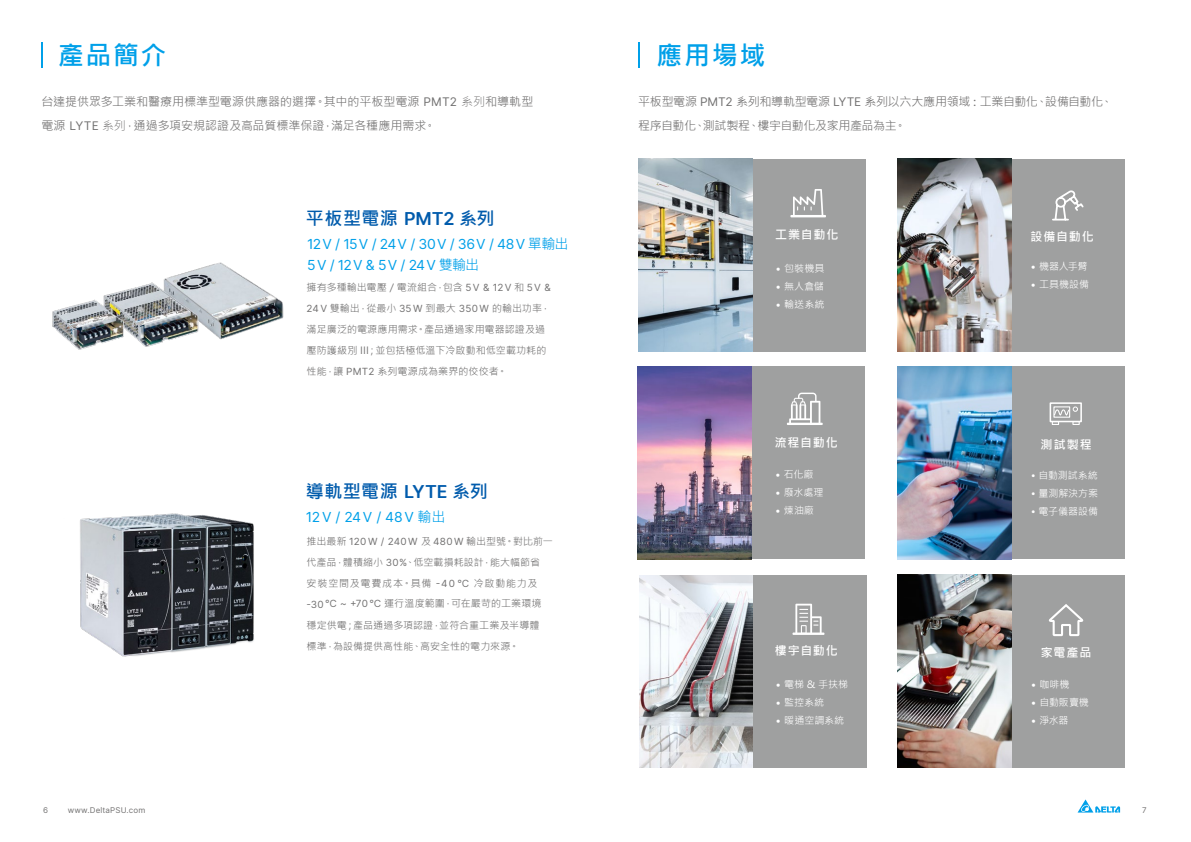
<style>
.page{position:relative;width:1191px;height:842px;background:#fff}
.page>*{position:absolute;margin:0;border:0;box-sizing:border-box;transform-origin:0 0}
.t1{font:700 26px "Microsoft Jheng Hei";letter-spacing:.06em;color:#00a0e9}
.t2{font:700 18px "Microsoft Jheng Hei";letter-spacing:.025em;color:#005bac}
.t3{font:14px/21px "Delta Sans";letter-spacing:.085em;color:#00a0e9}
.t4{font:14px "Delta Sans";letter-spacing:.06em;color:#00a0e9}
.t5{font:12px/24px "Microsoft Jheng Hei";letter-spacing:-.015em;color:#727171}
.t6{font:700 12px "Microsoft Jheng Hei";letter-spacing:.07em;color:#fff}
.t7{font:10px/21px "Microsoft Jheng Hei";letter-spacing:.01em;color:#727171}
.t8{font:10px "Microsoft Jheng Hei";letter-spacing:-.005em;color:#fff}
.t9{font:8px "Delta Sans";letter-spacing:.02em;color:#727171}
.s1{font-family:"Delta Sans"}
.s2{font-weight:300}
.s3{font-family:"Delta Sans";font-weight:600}
.s4{font-family:"Microsoft Jheng Hei"}
</style>
<div class="page">
<div style="left:752px;top:159px;width:113px;height:193px;background:#9fa0a0"></div>
<svg style="left:1078px;top:799px;width:42px;height:13px"></svg>
<img style="left:639px;top:159px;width:113px;height:193px">
<svg style="left:790px;top:189px;width:36px;height:28px"></svg>
<div style="left:751px;top:366px;width:113px;height:193px;background:#9fa0a0"></div>
<img style="left:637px;top:366px;width:114px;height:193px">
<svg style="left:787px;top:392px;width:35px;height:33px"></svg>
<div style="left:1011px;top:159px;width:113px;height:193px;background:#9fa0a0"></div>
<img style="left:897px;top:159px;width:114px;height:193px">
<svg style="left:1052px;top:191px;width:32px;height:30px"></svg>
<div style="left:753px;top:575px;width:113px;height:193px;background:#9fa0a0"></div>
<img style="left:639px;top:575px;width:114px;height:193px">
<svg style="left:792px;top:604px;width:32px;height:31px"></svg>
<hr style="left:41px;top:43px;width:2px;height:25px;background:#00a0e9">
<svg style="left:638px;top:43px;width:1px;height:25px"></svg>
<div style="left:1011px;top:575px;width:113px;height:193px;background:#9fa0a0"></div>
<img style="left:897px;top:575px;width:114px;height:193px">
<div style="left:1011px;top:366px;width:113px;height:193px;background:#9fa0a0"></div>
<img style="left:897px;top:366px;width:114px;height:193px">
<div style="left:1049px;top:402px;width:33px;height:20px;border:2px solid #fff"></div>
<svg style="left:1051px;top:406px;width:29px;height:19px"></svg>
<img style="left:80px;top:513px;width:174px;height:144px">
<img style="left:52px;top:262px;width:232px;height:88px">
<svg style="left:1049px;top:604px;width:34px;height:32px"></svg>
<h1 class="t1" style="left:58px;top:39px;width:110px">產品簡介</h1>
<p class="t5" style="left:41px;top:90px;width:493px">台達提供眾多工業和醫療用標準型電源供應器的選擇。其中的平板型電源 <span class="s1">PMT2</span> <span class="s2">系列</span>和導軌型電源 <span class="s1">LYTE</span> <span class="s2">系列</span>，通過多項安規認證及高品質標準保證，滿足各種應用需求。</p>
<h2 class="t2" style="left:306px;top:207px;width:190px">平板型電源 <span class="s3">PMT2</span> 系列</h2>
<h3 class="t3" style="left:307px;top:233px;width:263px">12V / 15V / 24V / 30V / 36V / 48V <span class="s4">單輸出<br></span>5V / 12V &amp; 5V / 24V <span class="s4">雙輸出</span></h3>
<p class="t7" style="left:306px;top:277px;width:246px">擁有多種輸出電壓 / 電流組合，包含 <span class="s1">5V &amp; 12V</span> 和 <span class="s1">5V &amp;<br>24V</span> 雙輸出，從最小 <span class="s1">35W</span> 到最大 <span class="s1">350W</span> 的輸出功率，滿足廣泛的電源應用需求。產品通過家用電器認證及過壓防護級別 III；並包括極低溫下冷啟動和低空載功耗的性能，讓 <span class="s1">PMT2</span> 系列電源成為業界的佼佼者。</p>
<h2 class="t2" style="left:306px;top:480px;width:183px">導軌型電源 <span class="s3">LYTE</span> 系列</h2>
<h3 class="t4" style="left:306px;top:507px;width:141px">12V / 24V / 48V <span class="s4">輸出</span></h3>
<p class="t7" style="left:306px;top:531px;width:248px">推出最新 <span class="s1">120 W / 240W</span> 及 <span class="s1">480W</span> 輸出型號。對比前一代產品，體積縮小 <span class="s1">30%</span>、低空載損耗設計，能大幅節省<br>安裝空間及電費成本。具備 <span class="s1">-40 ℃</span> 冷啟動能力及<span class="s1">-30℃ ~ +70℃</span> 運行溫度範圍，可在嚴苛的工業環境穩定供電；產品通過多項認證，並符合重工業及半導體<br>標準，為設備提供高性能、高安全性的電力來源。</p>
<h1 class="t1" style="left:656px;top:39px;width:111px">應用場域</h1>
<p class="t5" style="left:638px;top:90px;width:476px">平板型電源 <span class="s1">PMT2</span> 系列和導軌型電源 <span class="s1">LYTE</span> 系列以六大應用領域 <span class="s1">:</span> 工業自動化、設備自動化、程序自動化、測試製程、樓宇自動化及家用產品為主。</p>
<p class="t6" style="left:775px;top:227px;width:65px">工業自動化</p>
<p class="t6" style="left:1030px;top:229px;width:65px">設備自動化</p>
<p class="t8" style="left:775px;top:262px;width:50px"><span class="s1">•</span> 包裝機具</p>
<p class="t8" style="left:775px;top:280px;width:50px"><span class="s1">•</span> 無人倉儲</p>
<p class="t8" style="left:775px;top:298px;width:50px"><span class="s1">•</span> 輸送系統</p>
<p class="t8" style="left:1030px;top:260px;width:58px"><span class="s1">•</span> 機器人手臂</p>
<p class="t8" style="left:1030px;top:278px;width:60px"><span class="s1">•</span> 工具機設備</p>
<p class="t6" style="left:774px;top:435px;width:64px">流程自動化</p>
<p class="t6" style="left:1040px;top:437px;width:53px">測試製程</p>
<p class="t8" style="left:775px;top:468px;width:40px"><span class="s1">•</span> 石化廠</p>
<p class="t8" style="left:775px;top:486px;width:50px"><span class="s1">•</span> 廢水處理</p>
<p class="t8" style="left:775px;top:504px;width:40px"><span class="s1">•</span> 煉油廠</p>
<p class="t8" style="left:1031px;top:469px;width:68px">• 自動測試系統</p>
<p class="t8" style="left:1031px;top:487px;width:68px">• 量測解決方案</p>
<p class="t8" style="left:1031px;top:505px;width:68px">• 電子儀器設備</p>
<p class="t6" style="left:775px;top:643px;width:65px">樓宇自動化</p>
<p class="t6" style="left:1041px;top:645px;width:52px">家電產品</p>
<p class="t8" style="left:775px;top:678px;width:74px"><span class="s1">•</span> 電梯 &amp; 手扶梯</p>
<p class="t8" style="left:775px;top:696px;width:50px"><span class="s1">•</span> 監控系統</p>
<p class="t8" style="left:775px;top:714px;width:70px"><span class="s1">•</span> 暖通空調系統</p>
<p class="t8" style="left:1030px;top:678px;width:40px"><span class="s1">•</span> 咖啡機</p>
<p class="t8" style="left:1030px;top:696px;width:60px"><span class="s1">•</span> 自動販賣機</p>
<p class="t8" style="left:1030px;top:714px;width:39px"><span class="s1">•</span> 淨水器</p>
<p class="t9" style="left:43px;top:804px;width:6px">6</p>
<p class="t9" style="left:68px;top:804px;width:79px">www.DeltaPSU.com</p>
<p class="t9" style="left:1142px;top:804px;width:6px">7</p>
</div>
